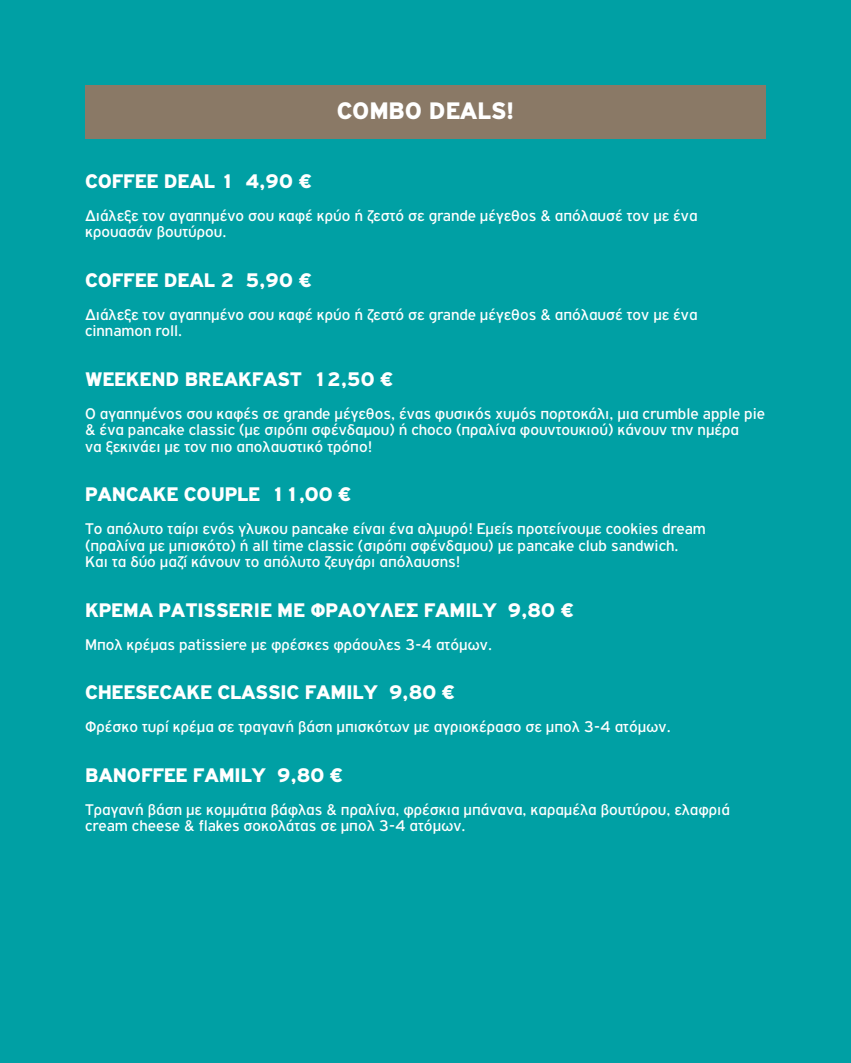
<style>
.page{position:relative;width:851px;height:1063px;background:#fff}
.page>*{position:absolute;margin:0;border:0;box-sizing:border-box;transform-origin:0 0}
.t1{font:900 25.5px "PF Highway Gothic";color:#fff}
.t2{font:900 21px "PF Highway Gothic";color:#fff}
.t3{font:16.5px/16.5px "PF Highway Gothic";color:#fff}
</style>
<div class="page">
<div style="left:0;top:0;width:850px;height:1063px;background:#00a0a4"></div>
<div style="left:85px;top:85px;width:680px;height:53px;background:#8a7966"></div>
<hr style="left:850px;top:0;width:1px;height:1063px;background:#00a0a4">
<p class="t1" style="left:337px;top:96px;width:179px">COMBO DEALS!</p>
<p class="t2" style="left:85px;top:169px;width:228px">COFFEE DEAL 1 4,90 €</p>
<p class="t3" style="left:85px;top:207px;width:614px">Διάλεξε τον αγαπημένο σου καφέ κρύο ή ζεστό σε grande μέγεθος &amp; απόλαυσέ τον με ένα</p>
<p class="t3" style="left:85px;top:223px;width:143px">κρουασάν βουτύρου.</p>
<p class="t2" style="left:85px;top:268px;width:228px">COFFEE DEAL 2 5,90 €</p>
<p class="t3" style="left:85px;top:306px;width:614px">Διάλεξε τον αγαπημένο σου καφέ κρύο ή ζεστό σε grande μέγεθος &amp; απόλαυσέ τον με ένα</p>
<p class="t3" style="left:85px;top:322px;width:99px">cinnamon roll.</p>
<p class="t2" style="left:85px;top:367px;width:309px">WEEKEND BREAKFAST 12,50 €</p>
<p class="t3" style="left:85px;top:405px;width:681px">Ο αγαπημένος σου καφές σε grande μέγεθος, ένας φυσικός χυμός πορτοκάλι, μια crumble apple pie &amp; ένα pancake classic (με σιρόπι σφένδαμου) ή choco (πραλίνα φουντουκιού) κάνουν την ημέρα<br>να ξεκινάει με τον πιο απολαυστικό τρόπο!</p>
<p class="t2" style="left:85px;top:483px;width:267px">PANCAKE COUPLE 11,00 €</p>
<p class="t3" style="left:85px;top:520px;width:622px">Το απόλυτο ταίρι ενός γλυκου pancake είναι ένα αλμυρό! Εμείς προτείνουμε cookies dream</p>
<p class="t3" style="left:85px;top:537px;width:595px">(πραλίνα με μπισκότο) ή all time classic (σιρόπι σφένδαμου) με pancake club sandwich.</p>
<p class="t3" style="left:85px;top:553px;width:376px">Και τα δύο μαζί κάνουν το απόλυτο ζευγάρι απόλαυσης!</p>
<p class="t2" style="left:85px;top:598px;width:489px">ΚΡΕΜΑ PATISSERIE ME ΦΡΑΟΥΛΕΣ FAMILY 9,80 €</p>
<p class="t3" style="left:85px;top:636px;width:408px">Μπολ κρέμας patissiere με φρέσκες φράουλες 3-4 ατόμων.</p>
<p class="t2" style="left:85px;top:681px;width:371px">CHEESECAKE CLASSIC FAMILY 9,80 €</p>
<p class="t3" style="left:85px;top:718px;width:587px">Φρέσκο τυρί κρέμα σε τραγανή βάση μπισκότων με αγριοκέρασο σε μπολ 3-4 ατόμων.</p>
<p class="t2" style="left:85px;top:763px;width:259px">ΒΑΝΟFFEE FAMILY 9,80 €</p>
<p class="t3" style="left:85px;top:801px;width:646px">Τραγανή βάση με κομμάτια βάφλας &amp; πραλίνα, φρέσκια μπάνανα, καραμέλα βουτύρου, ελαφριά cream cheese &amp; flakes σοκολάτας σε μπολ 3-4 ατόμων.</p>
</div>
